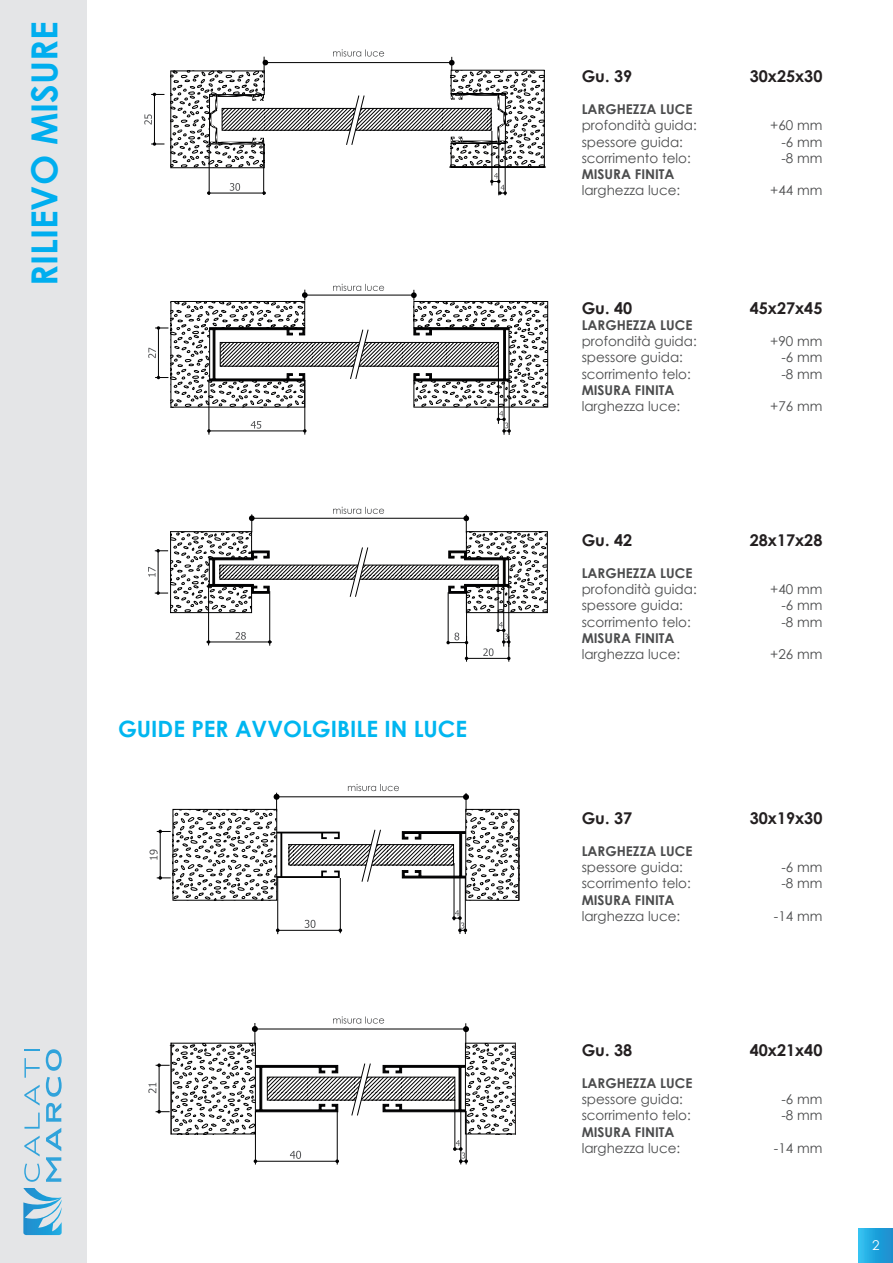
<style>
.page{position:relative;width:893px;height:1263px;background:#fff}
.page>*{position:absolute;margin:0;border:0;box-sizing:border-box;transform-origin:0 0}
.t1{font:700 36px "Century Gothic";color:#00aeef}
.t2{font:700 22.5px "Century Gothic";color:#00b6f0}
.t3{font:700 16.2px "Century Gothic";color:#231f20}
.t4{font:13.5px "Century Gothic";color:#4b4c4d}
.t5{font:700 13.5px "Century Gothic";color:#4b4c4d}
.t6{font:13.5px "Century Gothic";color:#fff}
</style>
<div class="page">
<div style="left:0;top:0;width:86px;height:1263px;background:#e4e5e7"></div>
<svg style="left:23px;top:1188px;width:39px;height:47px"></svg>
<svg style="left:46px;top:1157px;width:15px;height:25px"></svg>
<svg style="left:46px;top:1128px;width:15px;height:23px"></svg>
<svg style="left:46px;top:1103px;width:15px;height:19px"></svg>
<svg style="left:46px;top:1077px;width:16px;height:20px"></svg>
<svg style="left:46px;top:1049px;width:16px;height:22px"></svg>
<svg style="left:24px;top:1163px;width:16px;height:19px"></svg>
<svg style="left:24px;top:1136px;width:16px;height:20px"></svg>
<svg style="left:24px;top:1112px;width:16px;height:17px"></svg>
<svg style="left:24px;top:1085px;width:16px;height:20px"></svg>
<svg style="left:24px;top:1058px;width:16px;height:20px"></svg>
<svg style="left:24px;top:1049px;width:16px;height:2px"></svg>
<svg style="left:151px;top:93px;width:13px;height:3px"></svg>
<hr style="left:154px;top:94px;width:1px;height:50px;background:#000001">
<svg style="left:144px;top:114px;width:8px;height:11px"></svg>
<svg style="left:151px;top:142px;width:13px;height:4px"></svg>
<hr style="left:209px;top:380px;width:1px;height:55px;background:#000001">
<hr style="left:304px;top:380px;width:1px;height:55px;background:#000001">
<hr style="left:509px;top:380px;width:1px;height:55px;background:#000001">
<hr style="left:504px;top:380px;width:1px;height:55px;background:#000001">
<hr style="left:208px;top:584px;width:1px;height:61px;background:#000001">
<hr style="left:206px;top:642px;width:66px;height:1px;background:#000001">
<svg style="left:236px;top:632px;width:10px;height:8px"></svg>
<hr style="left:269px;top:591px;width:1px;height:55px;background:#000001">
<hr style="left:498px;top:577px;width:1px;height:55px;background:#000001">
<hr style="left:508px;top:585px;width:1px;height:62px;background:#000001">
<hr style="left:503px;top:585px;width:1px;height:61px;background:#000001">
<hr style="left:448px;top:592px;width:1px;height:51px;background:#000001">
<hr style="left:466px;top:592px;width:1px;height:51px;background:#000001">
<svg style="left:446px;top:633px;width:22px;height:29px"></svg>
<hr style="left:466px;top:658px;width:43px;height:1px;background:#000001">
<svg style="left:483px;top:622px;width:27px;height:40px"></svg>
<svg style="left:170px;top:49px;width:376px;height:146px"></svg>
<svg style="left:148px;top:284px;width:400px;height:149px"></svg>
<svg style="left:148px;top:507px;width:400px;height:106px"></svg>
<hr style="left:277px;top:877px;width:1px;height:57px;background:#000001">
<hr style="left:277px;top:930px;width:64px;height:1px;background:#000001">
<svg style="left:305px;top:920px;width:11px;height:8px"></svg>
<hr style="left:340px;top:878px;width:1px;height:55px;background:#000001">
<hr style="left:454px;top:863px;width:1px;height:57px;background:#000001">
<hr style="left:465px;top:877px;width:1px;height:57px;background:#000001">
<hr style="left:460px;top:877px;width:1px;height:57px;background:#000001">
<svg style="left:452px;top:910px;width:15px;height:22px"></svg>
<hr style="left:255px;top:1111px;width:1px;height:53px;background:#000001">
<hr style="left:255px;top:1161px;width:83px;height:1px;background:#000001">
<svg style="left:290px;top:1151px;width:11px;height:8px"></svg>
<hr style="left:337px;top:1111px;width:1px;height:53px;background:#000001">
<hr style="left:454px;top:1100px;width:1px;height:50px;background:#000001">
<hr style="left:466px;top:1111px;width:1px;height:53px;background:#000001">
<hr style="left:460px;top:1111px;width:1px;height:53px;background:#000001">
<svg style="left:453px;top:1140px;width:15px;height:23px"></svg>
<svg style="left:149px;top:784px;width:370px;height:117px"></svg>
<svg style="left:148px;top:1016px;width:368px;height:118px"></svg>
<div style="left:859px;top:1229px;width:34px;height:34px;background:linear-gradient(to right,#2cbeee,#188bcd)"></div>
<h1 class="t1" style="left:17px;top:286px;width:266px;rotate:-90deg">RILIEVO MISURE</h1>
<h2 class="t2" style="left:118px;top:712px;width:351px">GUIDE PER AVVOLGIBILE IN LUCE</h2>
<p class="t3" style="left:582px;top:64px;width:52px">Gu. 39</p>
<p class="t3" style="left:750px;top:64px;width:74px">30x25x30</p>
<p class="t5" style="left:582px;top:99px;width:112px">LARGHEZZA LUCE</p>
<p class="t4" style="left:582px;top:116px;width:117px">profondità guida:</p>
<p class="t4" style="left:770px;top:116px;width:54px">+60 mm</p>
<p class="t4" style="left:582px;top:132px;width:103px">spessore guida:</p>
<p class="t4" style="left:781px;top:132px;width:43px">-6 mm</p>
<p class="t4" style="left:582px;top:148px;width:111px">scorrimento telo:</p>
<p class="t4" style="left:781px;top:148px;width:43px">-8 mm</p>
<p class="t5" style="left:582px;top:164px;width:94px">MISURA FINITA</p>
<p class="t4" style="left:582px;top:181px;width:100px">larghezza luce:</p>
<p class="t4" style="left:770px;top:181px;width:54px">+44 mm</p>
<p class="t3" style="left:582px;top:295px;width:52px">Gu. 40</p>
<p class="t3" style="left:750px;top:295px;width:74px">45x27x45</p>
<p class="t5" style="left:582px;top:315px;width:112px">LARGHEZZA LUCE</p>
<p class="t4" style="left:582px;top:332px;width:117px">profondità guida:</p>
<p class="t4" style="left:770px;top:332px;width:54px">+90 mm</p>
<p class="t4" style="left:582px;top:348px;width:103px">spessore guida:</p>
<p class="t4" style="left:781px;top:348px;width:43px">-6 mm</p>
<p class="t4" style="left:582px;top:364px;width:111px">scorrimento telo:</p>
<p class="t4" style="left:781px;top:364px;width:43px">-8 mm</p>
<p class="t5" style="left:582px;top:380px;width:94px">MISURA FINITA</p>
<p class="t4" style="left:582px;top:397px;width:100px">larghezza luce:</p>
<p class="t4" style="left:770px;top:397px;width:54px">+76 mm</p>
<p class="t3" style="left:582px;top:527px;width:52px">Gu. 42</p>
<p class="t3" style="left:750px;top:527px;width:74px">28x17x28</p>
<p class="t5" style="left:582px;top:563px;width:112px">LARGHEZZA LUCE</p>
<p class="t4" style="left:582px;top:580px;width:117px">profondità guida:</p>
<p class="t4" style="left:770px;top:580px;width:54px">+40 mm</p>
<p class="t4" style="left:582px;top:596px;width:103px">spessore guida:</p>
<p class="t4" style="left:781px;top:596px;width:43px">-6 mm</p>
<p class="t4" style="left:582px;top:612px;width:111px">scorrimento telo:</p>
<p class="t4" style="left:781px;top:612px;width:43px">-8 mm</p>
<p class="t5" style="left:582px;top:628px;width:94px">MISURA FINITA</p>
<p class="t4" style="left:582px;top:645px;width:100px">larghezza luce:</p>
<p class="t4" style="left:770px;top:645px;width:54px">+26 mm</p>
<p class="t3" style="left:582px;top:805px;width:52px">Gu. 37</p>
<p class="t3" style="left:750px;top:805px;width:74px">30x19x30</p>
<p class="t5" style="left:582px;top:841px;width:112px">LARGHEZZA LUCE</p>
<p class="t4" style="left:582px;top:858px;width:103px">spessore guida:</p>
<p class="t4" style="left:781px;top:858px;width:43px">-6 mm</p>
<p class="t4" style="left:582px;top:874px;width:111px">scorrimento telo:</p>
<p class="t4" style="left:781px;top:874px;width:43px">-8 mm</p>
<p class="t5" style="left:582px;top:889px;width:94px">MISURA FINITA</p>
<p class="t4" style="left:582px;top:906px;width:100px">larghezza luce:</p>
<p class="t4" style="left:774px;top:906px;width:50px">-14 mm</p>
<p class="t3" style="left:582px;top:1037px;width:52px">Gu. 38</p>
<p class="t3" style="left:750px;top:1037px;width:74px">40x21x40</p>
<p class="t5" style="left:582px;top:1073px;width:112px">LARGHEZZA LUCE</p>
<p class="t4" style="left:582px;top:1090px;width:103px">spessore guida:</p>
<p class="t4" style="left:781px;top:1090px;width:43px">-6 mm</p>
<p class="t4" style="left:582px;top:1106px;width:111px">scorrimento telo:</p>
<p class="t4" style="left:781px;top:1106px;width:43px">-8 mm</p>
<p class="t5" style="left:582px;top:1121px;width:94px">MISURA FINITA</p>
<p class="t4" style="left:582px;top:1138px;width:100px">larghezza luce:</p>
<p class="t4" style="left:774px;top:1138px;width:50px">-14 mm</p>
<p class="t6" style="left:872px;top:1236px;width:9px">2</p>
</div>
